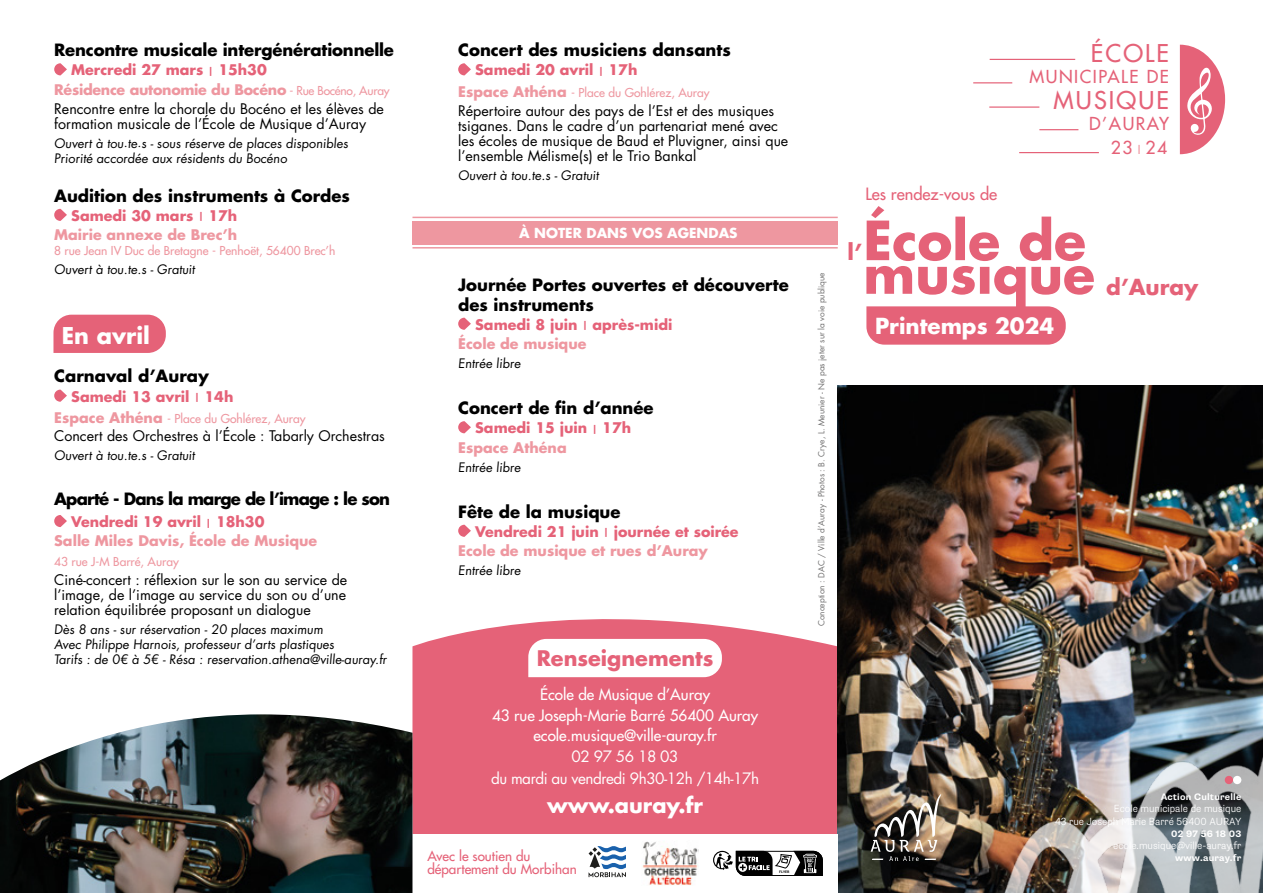
<style>
.page{position:relative;width:1263px;height:893px;background:#fff}
.page>*{position:absolute;margin:0;border:0;box-sizing:border-box;transform-origin:0 0}
.t1{font:500 23.85px "Futura Std";letter-spacing:.09em;color:#e56278}
.t2{font:700 22.5px "Futura Std";color:#fff}
.t3{font:700 21.6px "Futura Std";color:#fff}
.t4{font:700 21.6px "Futura Std";color:#e56278}
.t5{font:700 20.85px "Futura Std";color:#e56278}
.t6{font:700 20.85px "Futura Std";color:#fff}
.t7{font:500 17.4px/23.9px "Futura Std";letter-spacing:.09em;color:#e56278;text-align:right}
.t8{font:700 16.5px/19.5px "Futura Std";color:#000}
.t9{font:700 16.5px "Futura Std";letter-spacing:-.05em;color:#000}
.t10{font:500 16.5px "Futura Std";color:#e56278}
.t11{font:500 15.3px/20.7px "Futura Std";color:#fff;text-align:center}
.t12{font:15.3px/21.9px "Futura Std";letter-spacing:-.03em;color:#fff;text-align:center}
.t13{font:14.25px/15px "Futura Std";color:#000}
.t14{font:700 14.25px/19.2px "Futura Std";color:#e56278}
.t15{font:700 14.25px/19.2px "Futura Std";color:#ee97a0;text-align:right}
.t16{font:500 13.5px/13.6px "Futura Std";color:#e56278}
.t17{font:700 13.5px "Futura Std";color:#fff}
.t18{font:12.75px/15px "Futura Std";color:#000}
.t19{font:500 12px "Futura Std";color:#ee97a0}
.t20{font:300 10.35px/12.1px "Supria Sans";color:#fff;text-align:right}
.t21{font:700 9.45px "Supria Sans";letter-spacing:.02em;color:#fff}
.t22{font:8.25px "Futura Std";color:#706f6f}
.t23{font:700 3.45px "Open Sans";color:#000}
.s1{font-weight:700;color:#e56278}
.s2{font-weight:700;font-size:9px;color:#e56278}
.s3{font-weight:700;color:#ee97a0}
.s4{font-weight:500;font-size:12px;color:#ee97a0}
.s5{color:#e56278}
.s6{font-size:9px;color:#e56278}
.s7{font-size:9px}
.s8{font-weight:700;font-size:14.25px}
.s9{color:#ee97a0}
.s10{font-size:12.15px;color:#ee97a0}
</style>
<div class="page">
<svg style="left:412px;top:585px;width:426px;height:249px;fill:#e56278"></svg>
<div style="left:53px;top:315px;width:113px;height:38px;background:#e56278"></div>
<div style="left:412px;top:221px;width:426px;height:23px;background:#ee97a0"></div>
<svg style="left:528px;top:639px;width:194px;height:38px"></svg>
<svg style="left:54px;top:63px;width:13px;height:12px"></svg>
<svg style="left:54px;top:209px;width:13px;height:12px"></svg>
<svg style="left:54px;top:390px;width:13px;height:12px"></svg>
<svg style="left:54px;top:515px;width:13px;height:12px"></svg>
<img style="left:838px;top:386px;width:425px;height:507px">
<img style="left:990px;top:669px;width:273px;height:224px">
<img style="left:871px;top:794px;width:71px;height:67px">
<div style="left:1225px;top:776px;width:8px;height:8px;background:#e56278;border-radius:50%"></div>
<div style="left:1233px;top:776px;width:8px;height:8px;background:#fff;border-radius:50%"></div>
<hr style="left:990px;top:59px;width:85px;height:1px;background:#e56278">
<hr style="left:989px;top:106px;width:50px;height:2px;background:#e56278">
<hr style="left:973px;top:82px;width:39px;height:1px;background:#e56278">
<hr style="left:1039px;top:129px;width:39px;height:1px;background:#e56278">
<hr style="left:1019px;top:152px;width:80px;height:1px;background:#e56278">
<svg style="left:1180px;top:45px;width:45px;height:109px"></svg>
<svg style="left:458px;top:63px;width:13px;height:12px"></svg>
<svg style="left:458px;top:318px;width:13px;height:12px"></svg>
<svg style="left:458px;top:421px;width:13px;height:12px"></svg>
<svg style="left:458px;top:525px;width:13px;height:12px"></svg>
<svg style="left:588px;top:846px;width:38px;height:31px"></svg>
<hr style="left:412px;top:217px;width:426px;height:1px;background:#ee97a0">
<hr style="left:412px;top:247px;width:426px;height:2px;background:#ee97a0">
<img style="left:642px;top:841px;width:56px;height:45px">
<img style="left:0;top:714px;width:412px;height:179px">
<svg style="left:866px;top:206px;width:228px;height:139px"></svg>
<svg style="left:713px;top:851px;width:110px;height:25px"></svg>
<p class="t8" style="left:54px;top:40px;width:341px">Rencontre musicale intergénérationnelle</p>
<p class="t13" style="left:54px;top:61px;width:337px;line-height:19.2px;text-indent:17px"><span class="s1">Mercredi 27 mars</span> <span class="s2">|</span> <span class="s1">15h30<br></span><span class="s3">Résidence autonomie du Bocéno</span> <span class="s4">- Rue Bocéno, Auray<br></span>Rencontre entre la chorale du Bocéno et les élèves de</p>
<p class="t13" style="left:54px;top:116px;width:313px">formation musicale de l’École de Musique d’Auray</p>
<p class="t18" style="left:54px;top:136px;width:297px">Ouvert à tou.te.s - sous réserve de places disponibles<br>Priorité accordée aux résidents du Bocéno</p>
<p class="t8" style="left:54px;top:185px;width:297px">Audition des instruments à Cordes</p>
<p class="t15" style="left:54px;top:206px;width:185px"><span class="s5">Samedi 30 mars</span> <span class="s6">|</span> <span class="s5">17h<br></span>Mairie annexe de Brec’h</p>
<p class="t19" style="left:54px;top:243px;width:283px">8 rue Jean IV Duc de Bretagne - Penhoët, 56400 Brec’h</p>
<p class="t18" style="left:54px;top:262px;width:144px">Ouvert à tou.te.s - Gratuit</p>
<h2 class="t2" style="left:62px;top:321px;width:90px">En avril</h2>
<p class="t8" style="left:54px;top:366px;width:156px">Carnaval d’Auray</p>
<p class="t14" style="left:71px;top:387px;width:164px">Samedi 13 avril <span class="s7">|</span> 14h</p>
<p class="t19" style="left:54px;top:411px;width:253px"><span class="s8">Espace Athéna</span> - Place du Gohlérez, Auray</p>
<p class="t13" style="left:54px;top:428px;width:332px">Concert des Orchestres à l’École : Tabarly Orchestras</p>
<p class="t18" style="left:54px;top:448px;width:144px">Ouvert à tou.te.s - Gratuit</p>
<p class="t9" style="left:54px;top:488px;width:337px">Aparté - Dans la marge de l’image : le son</p>
<p class="t15" style="left:54px;top:512px;width:265px;text-align:left;text-indent:17px"><span class="s5">Vendredi 19 avril</span> <span class="s6">|</span> <span class="s5">18h30<br></span>Salle Miles Davis, École de Musique</p>
<p class="t19" style="left:54px;top:554px;width:126px">43 rue J-M Barré, Auray</p>
<p class="t13" style="left:54px;top:572px;width:295px;text-align:justify">Ciné-concert : réflexion sur le son au service de l’image, de l’image au service du son ou d’une relation équilibrée proposant un dialogue</p>
<p class="t18" style="left:54px;top:622px;width:336px">Dès 8 ans - sur réservation - 20 places maximum<br>Avec Philippe Harnois, professeur d’arts plastiques<br>Tarifs : de 0€ à 5€ - Résa : reservation.athena@ville-auray.fr</p>
<p class="t8" style="left:458px;top:40px;width:274px">Concert des musiciens dansants</p>
<p class="t14" style="left:475px;top:60px;width:164px">Samedi 20 avril <span class="s7">|</span> 17h</p>
<p class="t19" style="left:458px;top:85px;width:253px"><span class="s8">Espace Athéna</span> - Place du Gohlérez, Auray</p>
<p class="t13" style="left:458px;top:103px;width:332px">Répertoire autour des pays de l’Est et des musiques tsiganes. Dans le cadre d’un partenariat mené avec les écoles de musique de Baud et Pluvigner, ainsi que l’ensemble Mélisme(s) et le Trio Bankal</p>
<p class="t18" style="left:458px;top:168px;width:144px">Ouvert à tou.te.s - Gratuit</p>
<p class="t17" style="left:519px;top:224px;width:220px">À NOTER DANS VOS AGENDAS</p>
<p class="t8" style="left:458px;top:275px;width:332px">Journée Portes ouvertes et découverte des instruments</p>
<p class="t14" style="left:458px;top:315px;width:216px;text-indent:17px">Samedi 8 juin <span class="s7">|</span> après-midi<br><span class="s9">École de musique</span></p>
<p class="t18" style="left:458px;top:356px;width:65px">Entrée libre</p>
<p class="t8" style="left:458px;top:398px;width:197px">Concert de fin d’année</p>
<p class="t14" style="left:458px;top:418px;width:175px;text-indent:17px">Samedi 15 juin <span class="s7">|</span> 17h<br><span class="s9">Espace Athéna</span></p>
<p class="t18" style="left:458px;top:460px;width:65px">Entrée libre</p>
<p class="t8" style="left:458px;top:501px;width:164px">Fête de la musique</p>
<p class="t14" style="left:458px;top:522px;width:282px;text-indent:17px">Vendredi 21 juin <span class="s7">|</span> journée et soirée<br><span class="s9">Ecole de musique et rues d’Auray</span></p>
<p class="t18" style="left:458px;top:563px;width:65px">Entrée libre</p>
<h3 class="t5" style="left:537px;top:645px;width:178px">Renseignements</h3>
<p class="t11" style="left:492px;top:684px;width:268px">École de Musique d’Auray<br>43 rue Joseph-Marie Barré 56400 Auray ecole.musique@ville-auray.fr</p>
<p class="t12" style="left:491px;top:746px;width:270px">02 97 56 18 03<br>du mardi au vendredi 9h30-12h /14h-17h</p>
<h3 class="t6" style="left:547px;top:791px;width:157px">www.auray.fr</h3>
<p class="t16" style="left:427px;top:849px;width:151px">Avec le soutien du département du Morbihan</p>
<p class="t23" style="left:779px;top:869px;width:12px">FLYER</p>
<p class="t22" style="left:816px;top:626px;width:356px;rotate:-90deg">Conception : DAC / Ville d’Auray - Photos : B. Crye, L. Meunier - Ne pas jeter sur la voie publique</p>
<p class="t10" style="left:865px;top:184px;width:133px">Les rendez-vous de</p>
<h3 class="t4" style="left:847px;top:237px;width:16px">l’</h3>
<h1 class="t1" style="left:1091px;top:38px;width:80px">ÉCOLE</h1>
<p class="t7" style="left:1029px;top:65px;width:141px">MUNICIPALE DE</p>
<h1 class="t1" style="left:1053px;top:85px;width:117px">MUSIQUE</h1>
<p class="t7" style="left:1089px;top:112px;width:81px">D’AURAY<br>23 <span class="s10">I</span> 24</p>
<h3 class="t4" style="left:1106px;top:272px;width:94px">d’Auray</h3>
<h3 class="t3" style="left:875px;top:312px;width:181px">Printemps 2024</h3>
<p class="t21" style="left:1161px;top:791px;width:82px">Action Culturelle</p>
<p class="t20" style="left:1055px;top:803px;width:188px">Ecole municipale de musique<br>43 rue Joseph Marie Barré 56400 AURAY</p>
<p class="t21" style="left:1171px;top:828px;width:72px">02 97 56 18 03</p>
<p class="t20" style="left:1113px;top:840px;width:130px">ecole.musique@ville-auray.fr</p>
<p class="t21" style="left:1175px;top:852px;width:68px">www.auray.fr</p>
</div>
